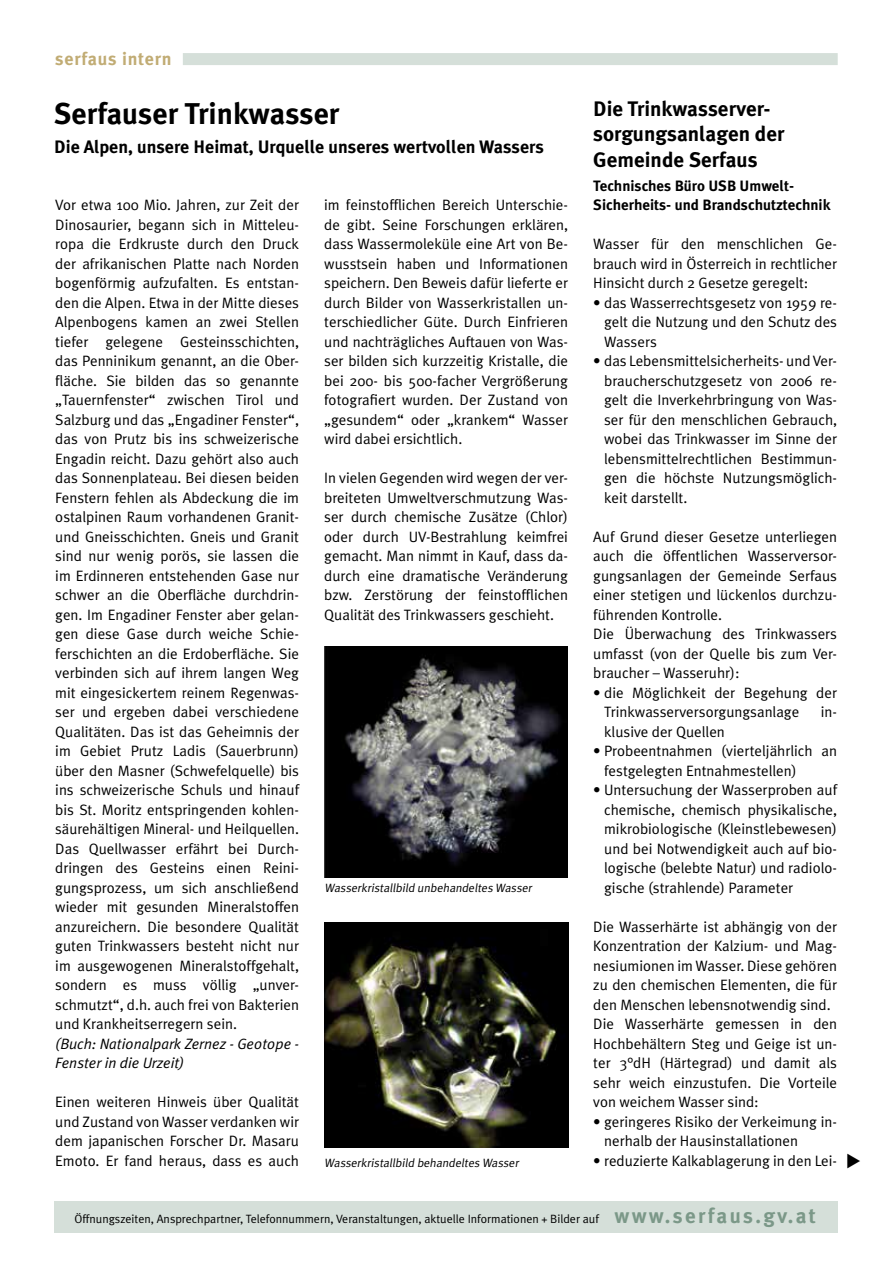
<style>
.page{position:relative;width:893px;height:1263px;background:#fff}
.page>*{position:absolute;margin:0;border:0;box-sizing:border-box;transform-origin:0 0}
.t1{font:700 30px "Meta Plus";color:#000}
.t2{font:700 21px/25.2px "Meta Plus";color:#000}
.t3{font:700 18px "Meta Plus";color:#000}
.t4{font:700 18px "Meta Plus";letter-spacing:.04em;color:#c1ac74}
.t5{font:15px/19.5px "Meta Plus Normal";color:#000;text-align:justify}
.t6{font:700 15px/19.5px "Meta Plus";color:#000}
.t7{font:italic 15px/19.5px "Meta Plus Normal";color:#000}
.t8{font:12px "Meta Plus Normal";color:#000}
.t9{font:italic 12px "Meta Plus Normal";color:#000}
.s1{font-family:"Meta Plus";font-weight:700;font-size:21px;color:#7b9888}
</style>
<div class="page">
<div style="left:183px;top:53px;width:655px;height:12px;background:#d5dfd9"></div>
<div style="left:54px;top:1202px;width:783px;height:31px;background:#d5dfd9"></div>
<img style="left:325px;top:646px;width:242px;height:232px">
<img style="left:325px;top:922px;width:243px;height:225px">
<p class="t4" style="left:55px;top:48px;width:118px">serfaus intern</p>
<h1 class="t1" style="left:54px;top:96px;width:287px">Serfauser Trinkwasser</h1>
<p class="t3" style="left:54px;top:137px;width:491px">Die Alpen, unsere Heimat, Urquelle unseres wertvollen Wassers</p>
<p class="t5" style="left:55px;top:195px;width:245px;text-align:left">Vor etwa 100 Mio. Jahren, zur Zeit der Dinosaurier, begann sich in Mitteleu&shy;ropa die Erdkruste durch den Druck der afrikanischen Platte nach Norden bogenförmig aufzufalten. Es entstan&shy;den die Alpen. Etwa in der Mitte dieses Alpenbogens kamen an zwei Stellen tiefer gelegene Gesteinsschichten, das Penninikum genannt, an die Ober&shy;fläche. Sie bilden das so genannte „Tauernfenster“ zwischen Tirol und Salzburg und das „Engadiner Fenster“, das von Prutz bis ins schweizerische Engadin reicht. Dazu gehört also auch das Sonnenplateau. Bei diesen beiden Fenstern fehlen als Abdeckung die im ostalpinen Raum vorhandenen Granit&shy;und Gneisschichten. Gneis und Granit sind nur wenig porös, sie lassen die im Erdinneren entstehenden Gase nur schwer an die Oberfläche durchdrin&shy;gen. Im Engadiner Fenster aber gelan&shy;gen diese Gase durch weiche Schie&shy;ferschichten an die Erdoberfläche. Sie verbinden sich auf ihrem langen Weg mit eingesickertem reinem Regenwas&shy;ser und ergeben dabei verschiedene Qualitäten. Das ist das Geheimnis der im Gebiet Prutz Ladis (Sauerbrunn) über den Masner (Schwefelquelle) bis ins schweizerische Schuls und hinauf bis St. Moritz entspringenden kohlen&shy;säurehältigen Mineral- und Heilquellen.<br>Das Quellwasser erfährt bei Durch-- dringen des Gesteins einen Reini&shy;gungsprozess, um sich anschließend wieder mit gesunden Mineralstoffen anzureichern. Die besondere Qualität guten Trinkwassers besteht nicht nur im ausgewogenen Mineralstoffgehalt, sondern es muss völlig „unver&shy;schmutzt“, d.h. auch frei von Bakterien und Krankheitserregern sein.</p>
<p class="t7" style="left:55px;top:1033px;width:245px">(Buch: Nationalpark Zernez - Geotope -<br>Fenster in die Urzeit)</p>
<p class="t5" style="left:55px;top:1092px;width:245px">Einen weiteren Hinweis über Qualität und Zustand von Wasser verdanken wir dem japanischen Forscher Dr. Masaru Emoto. Er fand heraus, dass es auch</p>
<p class="t5" style="left:324px;top:195px;width:245px">im feinstofflichen Bereich Unterschie&shy;de gibt. Seine Forschungen erklären, dass Wassermoleküle eine Art von Be&shy;wusstsein haben und Informationen speichern. Den Beweis dafür lieferte er durch Bilder von Wasserkristallen un&shy;terschiedlicher Güte. Durch Einfrieren und nachträgliches Auftauen von Was&shy;ser bilden sich kurzzeitig Kristalle, die bei 200- bis 500-facher Vergrößerung fotografiert wurden. Der Zustand von „gesundem“ oder „krankem“ Wasser wird dabei ersichtlich.</p>
<p class="t5" style="left:324px;top:468px;width:245px">In vielen Gegenden wird wegen der ver&shy;breiteten Umweltverschmutzung Was&shy;ser durch chemische Zusätze (Chlor) oder durch UV-Bestrahlung keimfrei gemacht. Man nimmt in Kauf, dass da&shy;durch eine dramatische Veränderung bzw. Zerstörung der feinstofflichen Qualität des Trinkwassers geschieht.</p>
<p class="t9" style="left:325px;top:881px;width:211px">Wasserkristallbild unbehandeltes Wasser</p>
<p class="t9" style="left:324px;top:1155px;width:198px">Wasserkristallbild behandeltes Wasser</p>
<h2 class="t2" style="left:593px;top:96px;width:193px">Die Trinkwasserver&shy;sorgungsanlagen der<br>Gemeinde Serfaus</h2>
<p class="t6" style="left:593px;top:175px;width:239px">Technisches Büro USB Umwelt-<br>Sicherheits- und Brandschutztechnik</p>
<p class="t5" style="left:593px;top:234px;width:245px">Wasser für den menschlichen Ge&shy;brauch wird in Österreich in rechtlicher Hinsicht durch 2 Gesetze geregelt:</p>
<p class="t5" style="left:604px;top:292px;width:234px;text-indent:-11px">• das Wasserrechtsgesetz von 1959 re&shy;gelt die Nutzung und den Schutz des Wassers</p>
<p class="t5" style="left:604px;top:351px;width:234px;text-indent:-11px">• das Lebensmittelsicherheits- und Ver&shy;braucherschutzgesetz von 2006 re&shy;gelt die Inverkehrbringung von Was&shy;ser für den menschlichen Gebrauch, wobei das Trinkwasser im Sinne der lebensmittelrechtlichen Bestimmun&shy;gen die höchste Nutzungsmöglich&shy;keit darstellt.</p>
<p class="t5" style="left:593px;top:526px;width:245px;text-align:left">Auf Grund dieser Gesetze unterliegen auch die öffentlichen Wasserversor&shy;gungsanlagen der Gemeinde Serfaus einer stetigen und lückenlos durchzu&shy;führenden Kontrolle.<br>Die Überwachung des Trinkwassers umfasst (von der Quelle bis zum Ver&shy;braucher – Wasseruhr):</p>
<p class="t5" style="left:604px;top:682px;width:234px;text-indent:-11px">• die Möglichkeit der Begehung der<br>Trinkwasserversorgungsanlage</p>
<p class="t5" style="left:821px;top:702px;width:18px">in-</p>
<p class="t5" style="left:604px;top:721px;width:122px">klusive der Quellen</p>
<p class="t5" style="left:604px;top:741px;width:234px;text-indent:-11px">• Probeentnahmen (vierteljährlich an festgelegten Entnahmestellen)</p>
<p class="t5" style="left:604px;top:780px;width:234px;text-indent:-11px">• Untersuchung der Wasserproben auf chemische, chemisch physikalische, mikrobiologische (Kleinstlebewesen) und bei Notwendigkeit auch auf bio&shy;logische (belebte Natur) und radiolo&shy;gische (strahlende) Parameter</p>
<p class="t5" style="left:593px;top:916px;width:245px;text-align:left">Die Wasserhärte ist abhängig von der Konzentration der Kalzium- und Mag&shy;nesiumionen im Wasser. Diese gehören zu den chemischen Elementen, die für den Menschen lebensnotwendig sind.<br>Die Wasserhärte gemessen in den Hochbehältern Steg und Geige ist un&shy;ter 3°dH (Härtegrad) und damit als sehr weich einzustufen. Die Vorteile von weichem Wasser sind:</p>
<p class="t5" style="left:604px;top:1111px;width:234px;text-indent:-11px">• geringeres Risiko der Verkeimung in&shy;nerhalb der Hausinstallationen</p>
<p class="t5" style="left:593px;top:1150px;width:245px">• reduzierte Kalkablagerung in den Lei-</p>
<p class="t8" style="left:74px;top:1212px;width:743px">Öffnungszeiten, Ansprechpartner, Telefonnummern, Veranstaltungen, aktuelle Informationen + Bilder auf <span class="s1">www.serfaus.gv.at</span></p>
</div>
